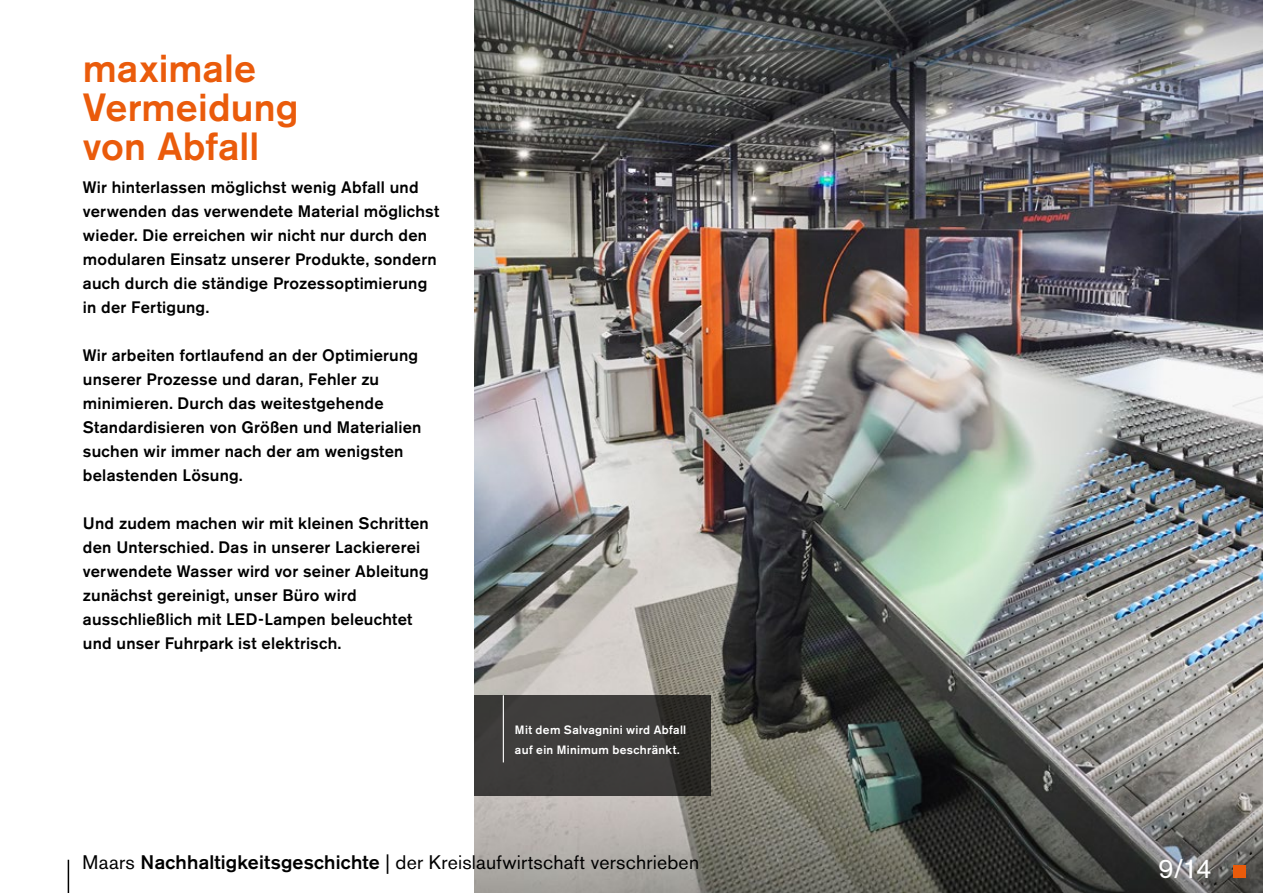
<style>
.page{position:relative;width:1263px;height:893px;background:#fff}
.page>*{position:absolute;margin:0;border:0;box-sizing:border-box;transform-origin:0 0}
.t1{font:500 39px/39px "Akzidenz Grotesk BE";letter-spacing:.005em;color:#ea5b0b}
.t2{font:27px "Akzidenz Grotesk BE";color:#fff}
.t3{font:19.5px "Akzidenz Grotesk BE";letter-spacing:.01em;color:#000}
.t4{font:500 16.5px/24px "Akzidenz Grotesk BE";letter-spacing:.015em;color:#000}
.t5{font:500 12px/19.5px "Akzidenz Grotesk BE";letter-spacing:.025em;color:#fff}
.s1{font-weight:500}
</style>
<div class="page">
<img style="left:474px;top:0;width:789px;height:893px">
<div style="left:1233px;top:865px;width:13px;height:13px;background:#ea5b0b"></div>
<hr style="left:68px;top:860px;width:1px;height:33px;background:#000">
<svg style="left:474px;top:695px;width:236px;height:101px;background:#3a3836"></svg>
<hr style="left:503px;top:695px;width:1px;height:67px;background:#fff">
<h1 class="t1" style="left:83px;top:49px;width:217px">maximale<br>Vermeidung von Abfall</h1>
<p class="t4" style="left:83px;top:175px;width:358px">Wir hinterlassen möglichst wenig Abfall und verwenden das verwendete Material möglichst wieder. Die erreichen wir nicht nur durch den modularen Einsatz unserer Produkte, sondern auch durch die ständige Prozessoptimierung in der Fertigung.</p>
<p class="t4" style="left:83px;top:343px;width:340px">Wir arbeiten fortlaufend an der Optimierung unserer Prozesse und daran, Fehler zu minimieren. Durch das weitestgehende Standardisieren von Größen und Materialien suchen wir immer nach der am wenigsten belastenden Lösung.</p>
<p class="t4" style="left:83px;top:511px;width:347px">Und zudem machen wir mit kleinen Schritten den Unterschied. Das in unserer Lackiererei verwendete Wasser wird vor seiner Ableitung zunächst gereinigt, unser Büro wird ausschließlich mit LED-Lampen beleuchtet und unser Fuhrpark ist elektrisch.</p>
<p class="t5" style="left:515px;top:720px;width:173px">Mit dem Salvagnini wird Abfall auf ein Minimum beschränkt.</p>
<p class="t3" style="left:83px;top:850px;width:618px">Maars <span class="s1">Nachhaltigkeitsgeschichte</span> | der Kreislaufwirtschaft verschrieben</p>
<h2 class="t2" style="left:1158px;top:852px;width:55px">9/14</h2>
</div>
